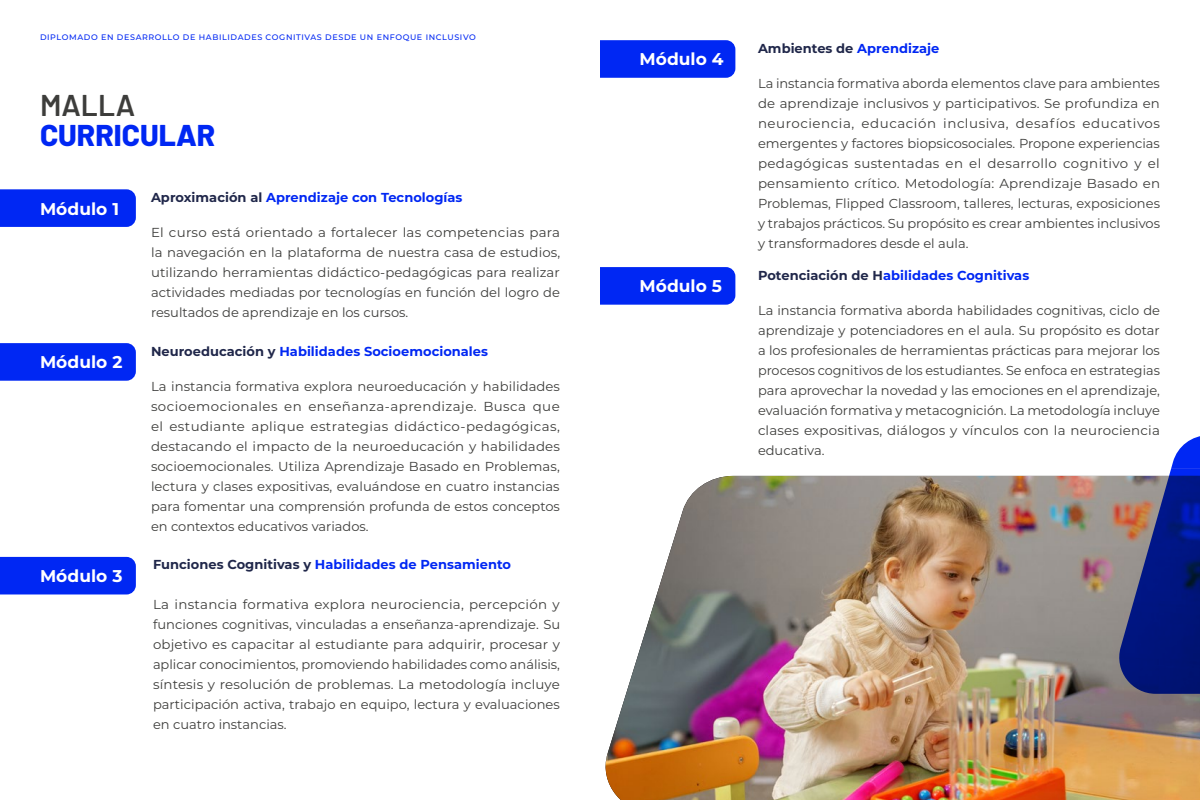
<style>
.page{position:relative;width:1200px;height:800px;background:#fff}
.page>*{position:absolute;margin:0;border:0;box-sizing:border-box;transform-origin:0 0}
.t1{font:800 30px "Barlow";color:#0027f3}
.t2{font:600 30px "Barlow";color:#3d3d3b}
.t3{font:700 17px "Montserrat";letter-spacing:.005em;color:#fff}
.t4{font:13px/20px "Montserrat";color:#3d3d3b;text-align:justify}
.t5{font:700 13px "Montserrat";letter-spacing:.005em;color:#0027f3}
.t6{font:700 13px "Montserrat";letter-spacing:.005em;color:#20274a}
.t7{font:500 8px "Montserrat";letter-spacing:.075em;color:#0027f3}
.s1{color:#20274a}
.s2{color:#0027f3}
</style>
<div class="page">
<div style="left:0;top:189px;width:136px;height:38px;background:#0027f3"></div>
<div style="left:0;top:343px;width:136px;height:38px;background:#0027f3"></div>
<div style="left:0;top:557px;width:136px;height:37px;background:#0027f3"></div>
<div style="left:600px;top:40px;width:135px;height:38px;background:#0027f3"></div>
<div style="left:600px;top:267px;width:135px;height:38px;background:#0027f3"></div>
<img style="left:606px;top:476px;width:594px;height:324px">
<svg style="left:1118px;top:436px;width:82px;height:258px"></svg>
<p class="t7" style="left:40px;top:32px;width:437px">DIPLOMADO EN DESARROLLO DE HABILIDADES COGNITIVAS DESDE UN ENFOQUE INCLUSIVO</p>
<h1 class="t2" style="left:40px;top:83px;width:97px">MALLA</h1>
<h1 class="t1" style="left:40px;top:113px;width:177px">CURRICULAR</h1>
<h2 class="t3" style="left:40px;top:196px;width:81px">Módulo 1</h2>
<h2 class="t3" style="left:40px;top:350px;width:84px">Módulo 2</h2>
<h2 class="t3" style="left:40px;top:564px;width:84px">Módulo 3</h2>
<p class="t5" style="left:151px;top:188px;width:313px"><span class="s1">Aproximación al</span> Aprendizaje con Tecnologías</p>
<p class="t4" style="left:151px;top:222px;width:411px">El curso está orientado a fortalecer las competencias para la navegación en la plataforma de nuestra casa de estudios, utilizando herramientas didáctico-pedagógicas para realizar actividades mediadas por tecnologías en función del logro de resultados de aprendizaje en los cursos.</p>
<p class="t5" style="left:151px;top:342px;width:339px"><span class="s1">Neuroeducación y</span> Habilidades Socioemocionales</p>
<p class="t4" style="left:151px;top:376px;width:411px">La instancia formativa explora neuroeducación y habilidades socioemocionales en enseñanza-aprendizaje. Busca que el estudiante aplique estrategias didáctico-pedagógicas, destacando el impacto de la neuroeducación y habilidades socioemocionales. Utiliza Aprendizaje Basado en Problemas, lectura y clases expositivas, evaluándose en cuatro instancias para fomentar una comprensión profunda de estos conceptos en contextos educativos variados.</p>
<p class="t5" style="left:153px;top:556px;width:360px"><span class="s1">Funciones Cognitivas y</span> Habilidades de Pensamiento</p>
<p class="t4" style="left:153px;top:594px;width:409px">La instancia formativa explora neurociencia, percepción y funciones cognitivas, vinculadas a enseñanza-aprendizaje. Su objetivo es capacitar al estudiante para adquirir, procesar y aplicar conocimientos, promoviendo habilidades como análisis, síntesis y resolución de problemas. La metodología incluye participación activa, trabajo en equipo, lectura y evaluaciones en cuatro instancias.</p>
<h2 class="t3" style="left:640px;top:47px;width:86px">Módulo 4</h2>
<h2 class="t3" style="left:640px;top:274px;width:84px">Módulo 5</h2>
<p class="t6" style="left:758px;top:39px;width:183px">Ambientes de <span class="s2">Aprendizaje</span></p>
<p class="t4" style="left:758px;top:73px;width:404px">La instancia formativa aborda elementos clave para ambientes de aprendizaje inclusivos y participativos. Se profundiza en neurociencia, educación inclusiva, desafíos educativos emergentes y factores biopsicosociales. Propone experiencias pedagógicas sustentadas en el desarrollo cognitivo y el pensamiento crítico. Metodología: Aprendizaje Basado en Problemas, Flipped Classroom, talleres, lecturas, exposiciones y trabajos prácticos. Su propósito es crear ambientes inclusivos y transformadores desde el aula.</p>
<p class="t5" style="left:758px;top:266px;width:273px"><span class="s1">Potenciación de H</span>abilidades Cognitivas</p>
<p class="t4" style="left:758px;top:300px;width:404px">La instancia formativa aborda habilidades cognitivas, ciclo de aprendizaje y potenciadores en el aula. Su propósito es dotar a los profesionales de herramientas prácticas para mejorar los procesos cognitivos de los estudiantes. Se enfoca en estrategias para aprovechar la novedad y las emociones en el aprendizaje, evaluación formativa y metacognición. La metodología incluye clases expositivas, diálogos y vínculos con la neurociencia educativa.</p>
</div>
